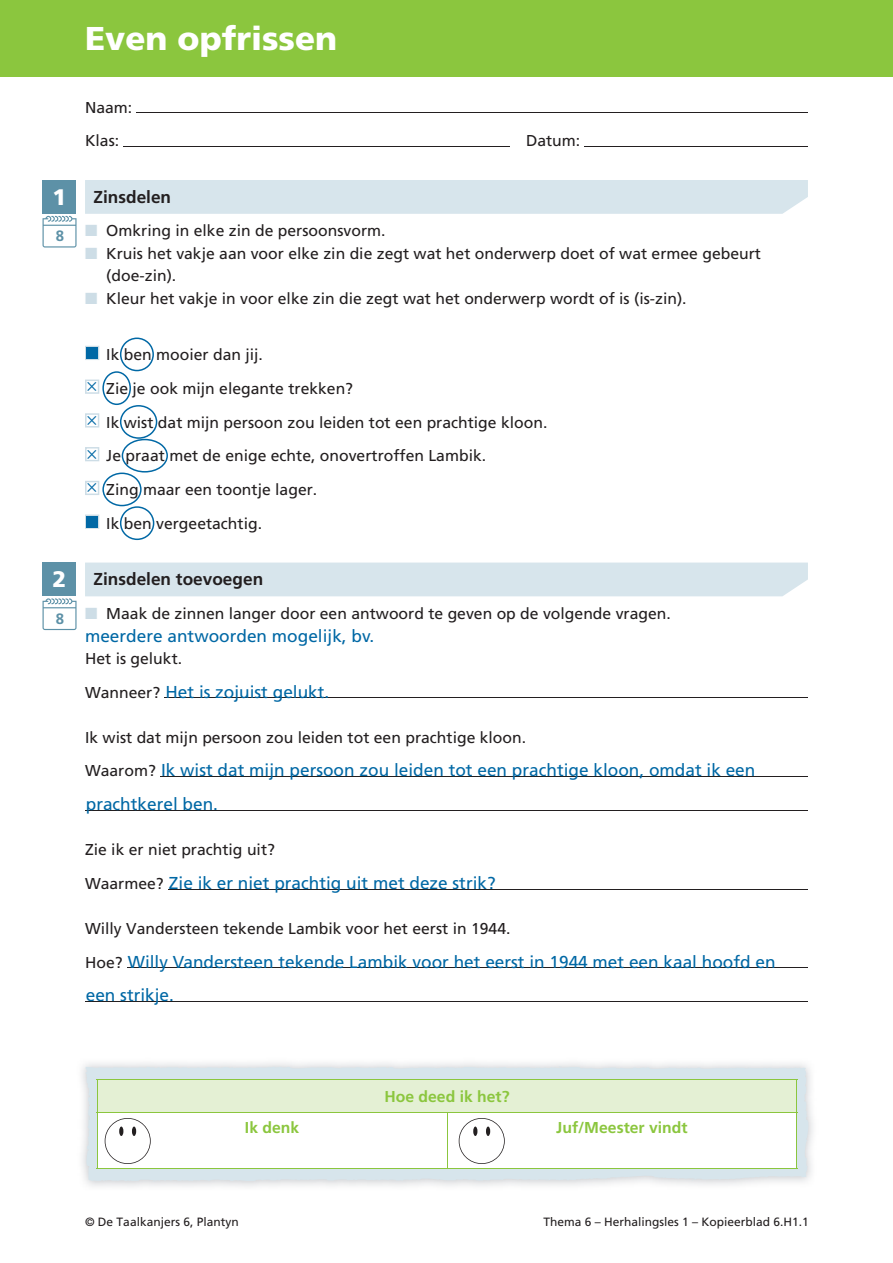
<style>
.page{position:relative;width:893px;height:1263px;background:#fff}
.page>*{position:absolute;margin:0;border:0;box-sizing:border-box;transform-origin:0 0}
.t1{font:900 33px "Frutiger LT Std";color:#fff}
.t2{font:900 22.5px "Frutiger LT Std";color:#fff}
.t3{font:17.25px "Frutiger LT Std";color:#0068a5}
.t4{font:700 17.25px "Frutiger LT Std";color:#231f20}
.t5{font:17.25px/33.8px "Myriad Pro";color:#0068a5;text-align:justify}
.t6{font:15.75px/33.8px "Frutiger LT Std";color:#231f20}
.t7{font:700 15.75px "Frutiger LT Std";color:#8bc63e}
.t8{font:700 15px "Frutiger LT Std";color:#5d91a7}
.t9{font:12px "Frutiger LT Std";color:#231f20}
.s1{color:#cddde6}
.s2{font-size:15.75px;color:#231f20}
</style>
<div class="page">
<hr style="left:137px;top:112px;width:671px;height:1px;background:#231f20">
<hr style="left:124px;top:146px;width:386px;height:1px;background:#231f20">
<hr style="left:585px;top:146px;width:223px;height:1px;background:#231f20">
<div style="left:0;top:0;width:893px;height:77px;background:#8bc63e"></div>
<div style="left:85px;top:180px;width:723px;height:34px;background:#d7e5ec"></div>
<div style="left:85px;top:562px;width:723px;height:34px;background:#d7e5ec"></div>
<hr style="left:165px;top:698px;width:643px;height:1px;background:#231f20">
<hr style="left:160px;top:776px;width:648px;height:1px;background:#231f20">
<hr style="left:85px;top:810px;width:723px;height:1px;background:#231f20">
<hr style="left:168px;top:889px;width:640px;height:1px;background:#231f20">
<hr style="left:127px;top:968px;width:681px;height:1px;background:#231f20">
<hr style="left:85px;top:1001px;width:723px;height:1px;background:#231f20">
<div style="left:43px;top:180px;width:33px;height:34px;background:#5d91a7"></div>
<svg style="left:43px;top:216px;width:34px;height:32px"></svg>
<svg style="left:85px;top:338px;width:83px;height:202px"></svg>
<div style="left:43px;top:562px;width:33px;height:34px;background:#5d91a7"></div>
<svg style="left:43px;top:598px;width:34px;height:32px"></svg>
<svg style="left:85px;top:1066px;width:724px;height:115px;background:#d9e5eb"></svg>
<div style="left:97px;top:1079px;width:700px;height:33px;background:#e4f0d4"></div>
<hr style="left:97px;top:1078px;width:350px;height:1px;background:#8bc63e">
<hr style="left:97px;top:1079px;width:1px;height:33px;background:#8bc63e">
<hr style="left:447px;top:1078px;width:350px;height:1px;background:#8bc63e">
<hr style="left:796px;top:1079px;width:1px;height:33px;background:#8bc63e">
<hr style="left:97px;top:1168px;width:350px;height:1px;background:#8bc63e">
<hr style="left:447px;top:1168px;width:350px;height:1px;background:#8bc63e">
<svg style="left:97px;top:1112px;width:700px;height:56px"></svg>
<svg style="left:473px;top:1126px;width:4px;height:10px"></svg>
<svg style="left:486px;top:1126px;width:4px;height:10px"></svg>
<h2 class="t2" style="left:53px;top:183px;width:15px">1</h2>
<p class="t8" style="left:56px;top:227px;width:10px">8</p>
<h2 class="t2" style="left:53px;top:566px;width:15px">2</h2>
<p class="t8" style="left:56px;top:609px;width:10px">8</p>
<h1 class="t1" style="left:85px;top:18px;width:254px">Even opfrissen</h1>
<p class="t6" style="left:85px;top:90px;width:49px">Naam:<br>Klas:</p>
<p class="t6" style="left:526px;top:124px;width:56px">Datum:</p>
<p class="t4" style="left:94px;top:186px;width:79px">Zinsdelen</p>
<p class="t6" style="left:85px;top:214px;width:302px"><span class="s1">■</span> Omkring in elke zin de persoonsvorm.</p>
<p class="t6" style="left:106px;top:242px;width:656px;line-height:22.5px;text-indent:-21px"><span class="s1">■</span> Kruis het vakje aan voor elke zin die zegt wat het onderwerp doet of wat ermee gebeurt (doe-zin).</p>
<p class="t6" style="left:85px;top:281px;width:603px"><span class="s1">■</span> Kleur het vakje in voor elke zin die zegt wat het onderwerp wordt of is (is-zin).</p>
<p class="t6" style="left:106px;top:338px;width:443px">Ik ben mooier dan jij.<br>Zie je ook mijn elegante trekken?<br>Ik wist dat mijn persoon zou leiden tot een prachtige kloon.<br>Je praat met de enige echte, onovertroffen Lambik.<br>Zing maar een toontje lager.<br>Ik ben vergeetachtig.</p>
<p class="t4" style="left:94px;top:569px;width:171px">Zinsdelen toevoegen</p>
<p class="t6" style="left:85px;top:596px;width:587px"><span class="s1">■</span> Maak de zinnen langer door een antwoord te geven op de volgende vragen.</p>
<p class="t6" style="left:85px;top:641px;width:99px">Het is gelukt.</p>
<p class="t3" style="left:85px;top:681px;width:246px"><span class="s2">Wanneer?</span> Het is zojuist gelukt.</p>
<p class="t6" style="left:85px;top:720px;width:443px">Ik wist dat mijn persoon zou leiden tot een prachtige kloon.</p>
<p class="t3" style="left:85px;top:760px;width:672px"><span class="s2">Waarom?</span> Ik wist dat mijn persoon zou leiden tot een prachtige kloon, omdat ik een</p>
<p class="t5" style="left:87px;top:369px;width:12px">× × × ×</p>
<p class="t3" style="left:85px;top:625px;width:291px">meerdere antwoorden mogelijk, bv.</p>
<p class="t3" style="left:86px;top:794px;width:134px">prachtkerel ben.</p>
<p class="t6" style="left:85px;top:833px;width:191px">Zie ik er niet prachtig uit?</p>
<p class="t3" style="left:85px;top:873px;width:412px"><span class="s2">Waarmee?</span> Zie ik er niet prachtig uit met deze strik?</p>
<p class="t6" style="left:85px;top:911px;width:427px">Willy Vandersteen tekende Lambik voor het eerst in 1944.</p>
<p class="t3" style="left:85px;top:951px;width:692px"><span class="s2">Hoe?</span> Willy Vandersteen tekende Lambik voor het eerst in 1944 met een kaal hoofd en</p>
<p class="t3" style="left:86px;top:985px;width:90px">een strikje.</p>
<p class="t7" style="left:384px;top:1087px;width:127px">Hoe deed ik het?</p>
<p class="t7" style="left:245px;top:1118px;width:56px">Ik denk</p>
<p class="t7" style="left:556px;top:1118px;width:133px">Juf/Meester vindt</p>
<p class="t9" style="left:85px;top:1215px;width:155px">© De Taalkanjers 6, Plantyn</p>
<p class="t9" style="left:543px;top:1215px;width:267px">Thema 6 – Herhalingsles 1 – Kopieerblad 6.H1.1</p>
</div>
